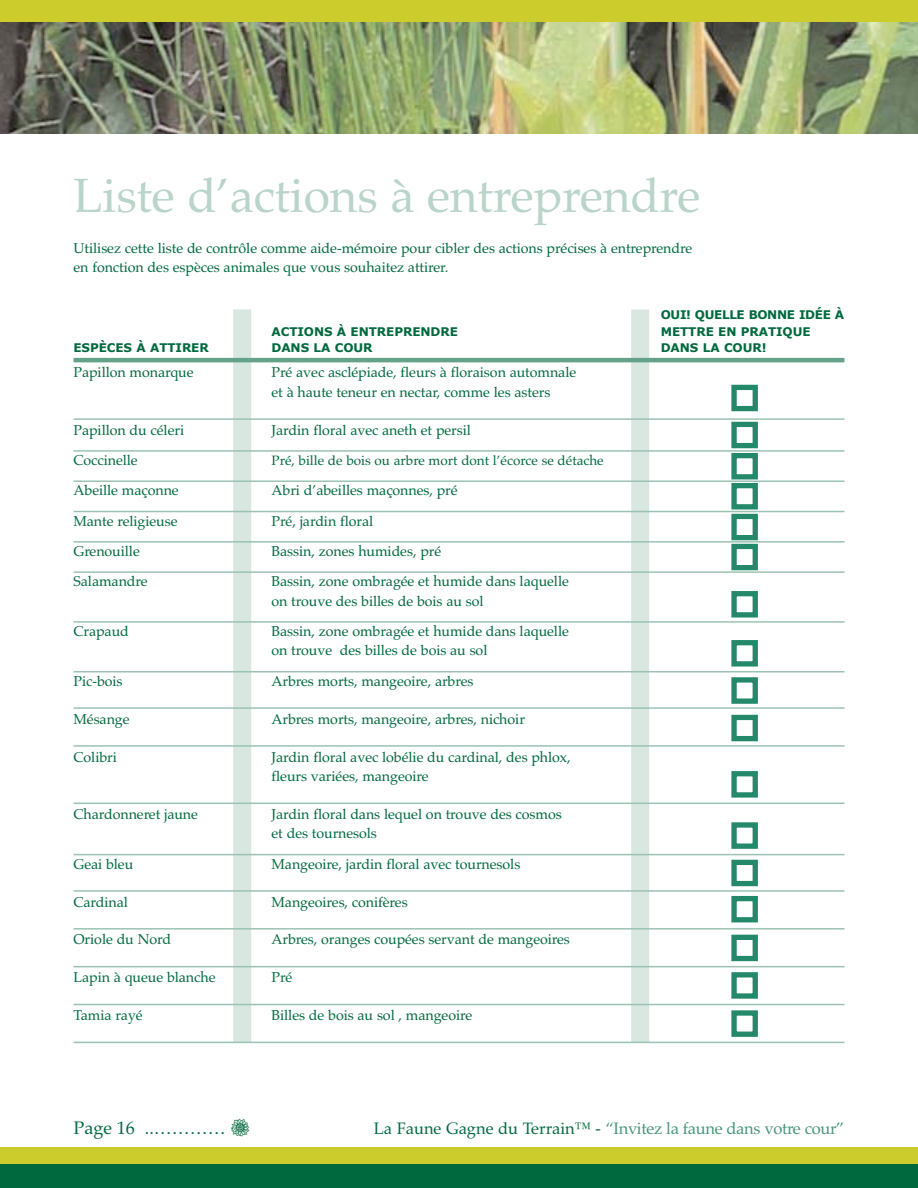
<style>
.page{position:relative;width:918px;height:1188px;background:#fff}
.page>*{position:absolute;margin:0;border:0;box-sizing:border-box;transform-origin:0 0}
.t1{font:48px "Palatino";letter-spacing:-.005em;color:#b9d4c8}
.t2{font:18px "Palatino";color:#00693e}
.t3{font:16.5px "Palatino";letter-spacing:-.02em;color:#489578}
.t4{font:14.25px/19.5px "Palatino";letter-spacing:-.005em;color:#00693e}
.t5{font:13.5px "Palatino";color:#00693e}
.t6{font:700 12px "Verdana";letter-spacing:-.005em;color:#00693e}
.t7{font:700 12px "Verdana";letter-spacing:-.03em;color:#00693e}
.s1{font-family:"Mini Pics Lil Flowers"}
.s2{color:#00693e}
</style>
<div class="page">
<div style="left:233px;top:309px;width:18px;height:733px;background:#d8e7df"></div>
<div style="left:631px;top:309px;width:18px;height:733px;background:#d8e7df"></div>
<div style="left:0;top:1148px;width:918px;height:25px;background:#cccc2d"></div>
<div style="left:0;top:1164px;width:918px;height:24px;background:#00693e"></div>
<div style="left:0;top:0;width:918px;height:26px;background:#cccc2d"></div>
<img style="left:0;top:22px;width:918px;height:112px">
<hr style="left:74px;top:358px;width:770px;height:4px;background:#64a38a">
<hr style="left:74px;top:418px;width:770px;height:2px;background:#9cc3b2">
<hr style="left:74px;top:450px;width:770px;height:2px;background:#9cc3b2">
<hr style="left:74px;top:480px;width:770px;height:2px;background:#9cc3b2">
<hr style="left:74px;top:511px;width:770px;height:1px;background:#9cc3b2">
<hr style="left:74px;top:541px;width:770px;height:2px;background:#9cc3b2">
<hr style="left:74px;top:571px;width:770px;height:2px;background:#9cc3b2">
<hr style="left:74px;top:621px;width:770px;height:2px;background:#9cc3b2">
<hr style="left:74px;top:671px;width:770px;height:1px;background:#9cc3b2">
<hr style="left:74px;top:707px;width:770px;height:2px;background:#9cc3b2">
<hr style="left:74px;top:745px;width:770px;height:2px;background:#9cc3b2">
<hr style="left:74px;top:803px;width:770px;height:1px;background:#9cc3b2">
<hr style="left:74px;top:854px;width:770px;height:1px;background:#9cc3b2">
<hr style="left:74px;top:890px;width:770px;height:2px;background:#9cc3b2">
<hr style="left:74px;top:928px;width:770px;height:2px;background:#9cc3b2">
<hr style="left:74px;top:966px;width:770px;height:1px;background:#9cc3b2">
<hr style="left:74px;top:1004px;width:770px;height:1px;background:#9cc3b2">
<hr style="left:74px;top:1042px;width:770px;height:1px;background:#9cc3b2">
<svg style="left:729px;top:384px;width:32px;height:653px"></svg>
<h1 class="t1" style="left:74px;top:177px;width:628px">Liste d’actions à entreprendre</h1>
<p class="t4" style="left:74px;top:240px;width:620px">Utilisez cette liste de contrôle comme aide-mémoire pour cibler des actions précises à entreprendre en fonction des espèces animales que vous souhaitez attirer.</p>
<p class="t7" style="left:661px;top:310px;width:185px">OUI! QUELLE BONNE IDÉE À</p>
<p class="t6" style="left:272px;top:327px;width:188px">ACTIONS À ENTREPRENDRE</p>
<p class="t6" style="left:661px;top:327px;width:151px">METTRE EN PRATIQUE</p>
<p class="t6" style="left:74px;top:343px;width:137px">ESPÈCES À ATTIRER</p>
<p class="t6" style="left:272px;top:343px;width:103px">DANS LA COUR</p>
<p class="t6" style="left:661px;top:343px;width:107px">DANS LA COUR!</p>
<p class="t4" style="left:74px;top:364px;width:122px">Papillon monarque</p>
<p class="t4" style="left:272px;top:364px;width:306px">Pré avec asclépiade, fleurs à floraison automnale et à haute teneur en nectar, comme les asters</p>
<p class="t4" style="left:74px;top:422px;width:112px">Papillon du céleri</p>
<p class="t4" style="left:272px;top:422px;width:201px">Jardin floral avec aneth et persil</p>
<p class="t4" style="left:74px;top:452px;width:66px">Coccinelle</p>
<p class="t5" style="left:272px;top:455px;width:334px">Pré, bille de bois ou arbre mort dont l’écorce se détache</p>
<p class="t4" style="left:74px;top:482px;width:107px">Abeille maçonne</p>
<p class="t4" style="left:272px;top:482px;width:188px">Abri d’abeilles maçonnes, pré</p>
<p class="t4" style="left:74px;top:513px;width:106px">Mante religieuse</p>
<p class="t4" style="left:272px;top:513px;width:103px">Pré, jardin floral</p>
<p class="t4" style="left:74px;top:543px;width:68px">Grenouille</p>
<p class="t4" style="left:272px;top:543px;width:171px">Bassin, zones humides, pré</p>
<p class="t4" style="left:74px;top:573px;width:76px">Salamandre</p>
<p class="t4" style="left:272px;top:573px;width:299px">Bassin, zone ombragée et humide dans laquelle on trouve des billes de bois au sol</p>
<p class="t4" style="left:74px;top:623px;width:57px">Crapaud</p>
<p class="t4" style="left:272px;top:623px;width:299px">Bassin, zone ombragée et humide dans laquelle on trouve des billes de bois au sol</p>
<p class="t4" style="left:74px;top:673px;width:51px">Pic-bois</p>
<p class="t4" style="left:272px;top:673px;width:203px">Arbres morts, mangeoire, arbres</p>
<p class="t4" style="left:74px;top:711px;width:58px">Mésange</p>
<p class="t4" style="left:272px;top:711px;width:255px">Arbres morts, mangeoire, arbres, nichoir</p>
<p class="t4" style="left:74px;top:749px;width:45px">Colibri</p>
<p class="t4" style="left:272px;top:749px;width:301px">Jardin floral avec lobélie du cardinal, des phlox, fleurs variées, mangeoire</p>
<p class="t4" style="left:74px;top:806px;width:126px">Chardonneret jaune</p>
<p class="t4" style="left:272px;top:806px;width:292px">Jardin floral dans lequel on trouve des cosmos et des tournesols</p>
<p class="t4" style="left:74px;top:856px;width:61px">Geai bleu</p>
<p class="t4" style="left:272px;top:856px;width:250px">Mangeoire, jardin floral avec tournesols</p>
<p class="t4" style="left:74px;top:894px;width:56px">Cardinal</p>
<p class="t4" style="left:272px;top:894px;width:138px">Mangeoires, conifères</p>
<p class="t4" style="left:74px;top:931px;width:99px">Oriole du Nord</p>
<p class="t4" style="left:272px;top:931px;width:300px">Arbres, oranges coupées servant de mangeoires</p>
<p class="t4" style="left:74px;top:969px;width:143px">Lapin à queue blanche</p>
<p class="t4" style="left:272px;top:969px;width:22px">Pré</p>
<p class="t4" style="left:74px;top:1007px;width:71px">Tamia rayé</p>
<p class="t4" style="left:272px;top:1007px;width:202px">Billes de bois au sol , mangeoire</p>
<p class="t2" style="left:74px;top:1121px;width:178px">Page 16 ..………… <span class="s1">l</span></p>
<p class="t3" style="left:374px;top:1122px;width:472px"><span class="s2">La Faune Gagne du Terrain™ -</span> “Invitez la faune dans votre cour”</p>
</div>
